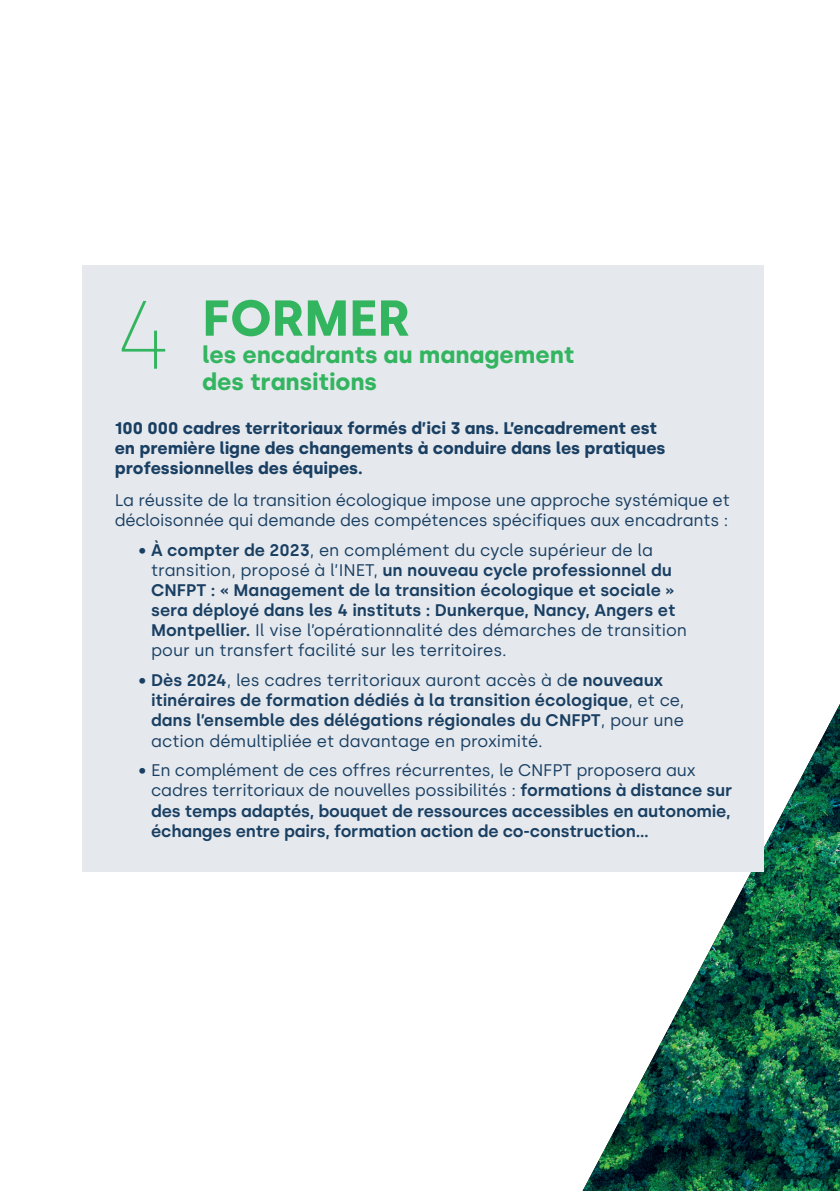
<style>
.page{position:relative;width:840px;height:1191px;background:#fff}
.page>*{position:absolute;margin:0;border:0;box-sizing:border-box;transform-origin:0 0}
.t1{font:700 50.4px "Silka";color:#33b560}
.t2{font:700 23.6px/26.8px "Silka";color:#33b560}
.t3{font:600 16.8px/20.2px "Silka";color:#193f62}
.t4{font:700 16.8px/20.2px "Silka";color:#193f62}
.t5{font:16.8px/20.2px "Silka";letter-spacing:-.01em;color:#193f62}
.s1{font-weight:200;font-size:96.8px}
.s2{font-weight:400}
</style>
<div class="page">
<img style="left:582px;top:704px;width:257px;height:487px">
<div style="left:83px;top:265px;width:680px;height:607px;background:#e5e8ed"></div>
<h1 class="t1" style="left:115px;top:288px;width:297px"><span class="s1">4</span> FORMER</h1>
<h2 class="t2" style="left:202px;top:341px;width:373px">les encadrants au management des transitions</h2>
<p class="t4" style="left:115px;top:418px;width:552px">100 000 cadres territoriaux formés d’ici 3 ans. L’encadrement est en première ligne des changements à conduire dans les pratiques professionnelles des équipes.</p>
<p class="t5" style="left:115px;top:489px;width:616px">La réussite de la transition écologique impose une approche systémique et décloisonnée qui demande des compétences spécifiques aux encadrants :</p>
<p class="t3" style="left:151px;top:539px;width:537px;text-indent:-12px"><span class="s2">•</span> À compter de 2023<span class="s2">, en complément du cycle supérieur de la transition, proposé à l’INET,</span> un nouveau cycle professionnel du CNFPT : « Management de la transition écologique et sociale » sera déployé dans les 4 instituts : Dunkerque, Nancy, Angers et Montpellier. <span class="s2">Il vise l’opérationnalité des démarches de transition pour un transfert facilité sur les territoires.</span></p>
<p class="t3" style="left:151px;top:670px;width:534px;text-indent:-12px"><span class="s2">•</span> Dès 2024<span class="s2">, les cadres territoriaux auront accès à d</span>e nouveaux itinéraires de formation dédiés à la transition écologique<span class="s2">, et ce, </span>dans l’ensemble des délégations régionales du CNFPT<span class="s2">, pour une action démultipliée et davantage en proximité.</span></p>
<p class="t3" style="left:151px;top:760px;width:582px;text-indent:-12px"><span class="s2">• En complément de ces offres récurrentes, le CNFPT proposera aux cadres territoriaux de nouvelles possibilités :</span> formations à distance sur des temps adaptés, bouquet de ressources accessibles en autonomie, échanges entre pairs, formation action de co-construction…</p>
</div>
